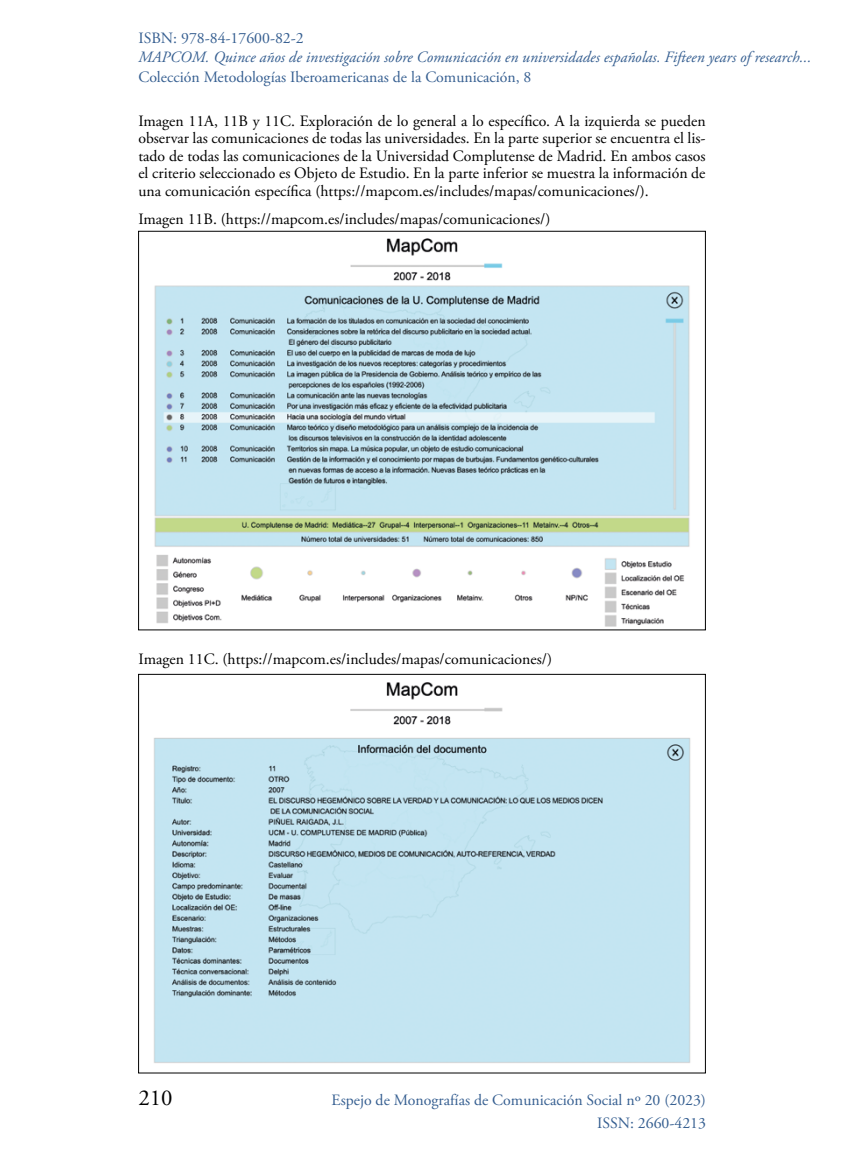
<style>
.page{position:relative;width:844px;height:1166px;background:#fff}
.page>*{position:absolute;margin:0;border:0;box-sizing:border-box;transform-origin:0 0}
.t1{font:22.75px "Adobe Garamond Pro";color:#000}
.Pie_Ilustracion{font:15.75px/17.5px "Adobe Garamond Pro";color:#000;text-align:justify}
.t2{font:15.75px/23.1px "Adobe Garamond Pro";color:#365f91;text-align:right}
.t3{font:italic 15.75px "Adobe Garamond Pro";color:#365f91}
</style>
<div class="page">
<img style="left:154px;top:238px;width:536px;height:389px">
<img style="left:154px;top:682px;width:537px;height:381px">
<p class="t2" style="left:138px;top:27px;width:167px">ISBN: 978-84-17600-82-2</p>
<p class="t2" style="left:138px;top:66px;width:394px">Colección Metodologías Iberoamericanas de la Comunicación, 8</p>
<p class="t3" style="left:138px;top:47px;width:674px">MAPCOM. Quince años de investigación sobre Comunicación en universidades españolas. Fifteen years of research...</p>
<p class="Pie_Ilustracion" style="left:138px;top:112px;width:568px">Imagen 11A, 11B y 11C. Exploración de lo general a lo específico. A la izquierda se pueden observar las comunicaciones de todas las universidades. En la parte superior se encuentra el lis&shy;tado de todas las comunicaciones de la Universidad Complutense de Madrid. En ambos casos el criterio seleccionado es Objeto de Estudio. En la parte inferior se muestra la información de una comunicación específica (https://mapcom.es/includes/mapas/comunicaciones/).</p>
<p class="Pie_Ilustracion" style="left:138px;top:211px;width:413px">Imagen 11B. (https://mapcom.es/includes/mapas/comunicaciones/)</p>
<p class="Pie_Ilustracion" style="left:138px;top:651px;width:415px">Imagen 11C. (https://mapcom.es/includes/mapas/comunicaciones/)</p>
<h1 class="t1" style="left:138px;top:1084px;width:36px">210</h1>
<p class="t2" style="left:331px;top:1089px;width:376px">Espejo de Monografías de Comunicación Social nº 20 (2023)<br>ISSN: 2660-4213</p>
</div>
